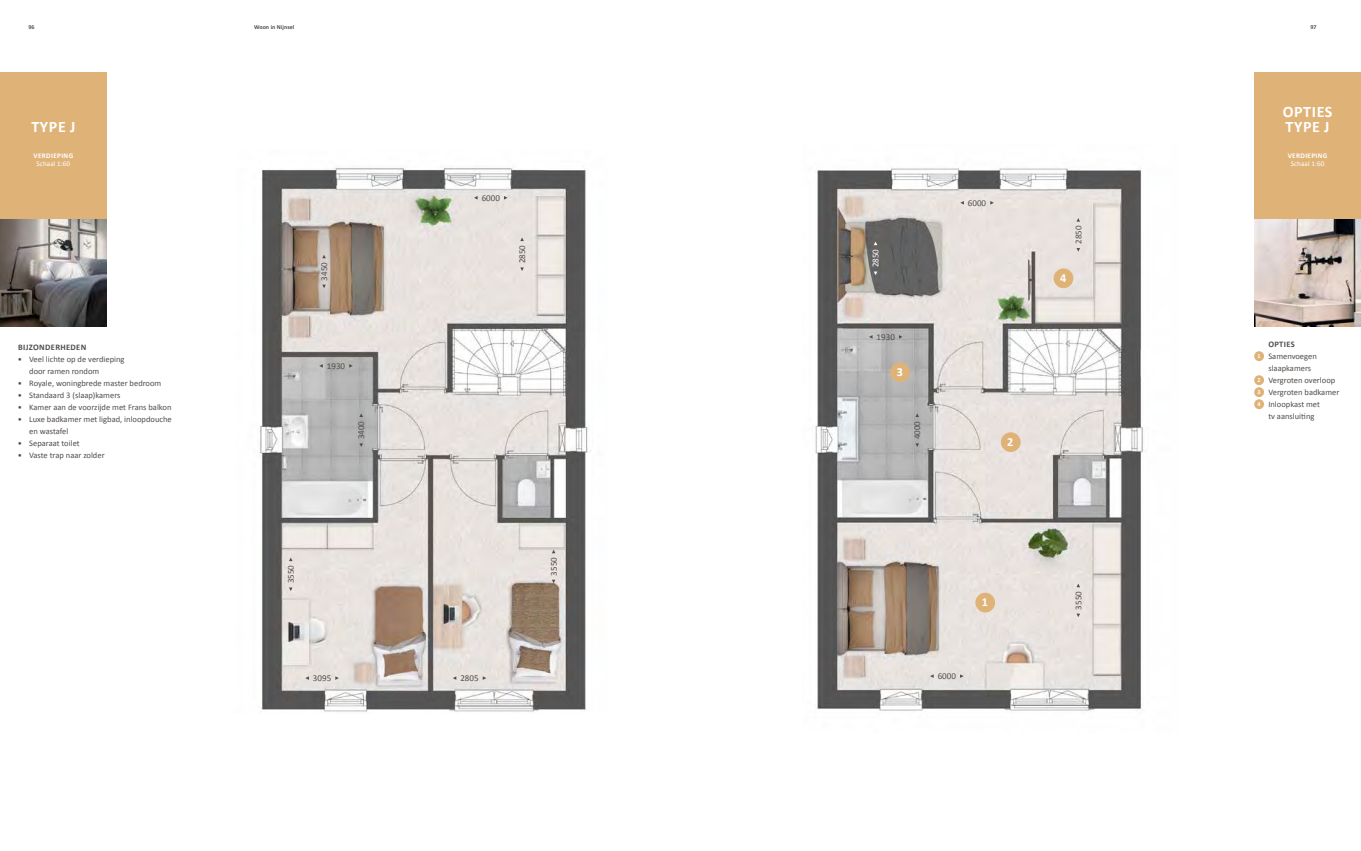
<style>
.page{position:relative;width:1361px;height:851px;background:#fff}
.page>*{position:absolute;margin:0;border:0;box-sizing:border-box;transform-origin:0 0}
.t1{font:700 16px/15px "Calibri";letter-spacing:.04em;color:#fff}
.t2{font:700 12.2px "Calibri";color:#fff}
.t3{font:9px "Calibri";color:#514d4a}
.t4{font:9px "Calibri";color:#fff}
.t5{font:8.5px/12px "Calibri";color:#514d4a}
.t6{font:700 8.5px "Calibri";letter-spacing:.04em;color:#514d4a}
.t7{font:700 7.1px "Calibri";letter-spacing:.05em;color:#fff}
.t8{font:7.1px "Calibri";letter-spacing:.01em;color:#fff}
.t9{font:700 6px "Calibri";letter-spacing:.01em;color:#514d4a}
.s1{font-weight:700;font-size:6.1px;color:#fff}
</style>
<div class="page">
<div style="left:1254px;top:72px;width:107px;height:147px;background:#dfb378"></div>
<div style="left:0;top:72px;width:107px;height:147px;background:#dfb378"></div>
<img style="left:0;top:219px;width:107px;height:107px">
<img style="left:1254px;top:219px;width:107px;height:107px">
<div style="left:1254px;top:351px;width:10px;height:10px;background:#dfb378;border-radius:50%"></div>
<div style="left:1254px;top:375px;width:10px;height:10px;background:#dfb378;border-radius:50%"></div>
<div style="left:1254px;top:387px;width:10px;height:10px;background:#dfb378;border-radius:50%"></div>
<div style="left:1254px;top:399px;width:10px;height:10px;background:#dfb378;border-radius:50%"></div>
<img style="left:260px;top:167px;width:331px;height:545px">
<img style="left:815px;top:168px;width:329px;height:543px">
<svg style="left:960px;top:201px;width:4px;height:3px"></svg>
<svg style="left:990px;top:201px;width:4px;height:3px"></svg>
<svg style="left:305px;top:676px;width:4px;height:3px"></svg>
<svg style="left:335px;top:676px;width:4px;height:3px"></svg>
<svg style="left:319px;top:364px;width:4px;height:3px"></svg>
<svg style="left:349px;top:364px;width:4px;height:3px"></svg>
<svg style="left:520px;top:267px;width:4px;height:4px"></svg>
<svg style="left:520px;top:237px;width:4px;height:4px"></svg>
<svg style="left:1076px;top:248px;width:4px;height:3px"></svg>
<svg style="left:1076px;top:218px;width:4px;height:4px"></svg>
<svg style="left:874px;top:271px;width:3px;height:4px"></svg>
<svg style="left:874px;top:241px;width:3px;height:4px"></svg>
<svg style="left:289px;top:587px;width:3px;height:4px"></svg>
<svg style="left:289px;top:557px;width:3px;height:4px"></svg>
<svg style="left:1076px;top:613px;width:4px;height:4px"></svg>
<svg style="left:1076px;top:583px;width:4px;height:4px"></svg>
<svg style="left:359px;top:443px;width:4px;height:4px"></svg>
<svg style="left:359px;top:413px;width:4px;height:4px"></svg>
<svg style="left:915px;top:443px;width:4px;height:4px"></svg>
<svg style="left:915px;top:413px;width:4px;height:4px"></svg>
<svg style="left:552px;top:579px;width:3px;height:4px"></svg>
<svg style="left:552px;top:549px;width:3px;height:4px"></svg>
<svg style="left:322px;top:284px;width:4px;height:4px"></svg>
<svg style="left:322px;top:255px;width:4px;height:3px"></svg>
<div style="left:975px;top:592px;width:20px;height:20px;background:#dfb378;border-radius:50%"></div>
<div style="left:1053px;top:268px;width:20px;height:20px;background:#dfb378;border-radius:50%"></div>
<div style="left:890px;top:362px;width:20px;height:20px;background:#dfb378;border-radius:50%"></div>
<div style="left:1001px;top:432px;width:19px;height:20px;background:#dfb378;border-radius:50%"></div>
<p class="t9" style="left:28px;top:23px;width:8px">96</p>
<p class="t9" style="left:254px;top:23px;width:42px">Woon in Nijnsel</p>
<p class="t9" style="left:1310px;top:23px;width:8px">97</p>
<h1 class="t1" style="left:31px;top:118px;width:45px">TYPE J</h1>
<p class="t7" style="left:34px;top:151px;width:41px">VERDIEPING</p>
<p class="t8" style="left:37px;top:159px;width:35px">Schaal 1:60</p>
<p class="t6" style="left:18px;top:342px;width:70px">BIJZONDERHEDEN</p>
<p class="t5" style="left:29px;top:352px;width:97px;text-indent:-11px">• Veel lichte op de verdieping door ramen rondom</p>
<p class="t5" style="left:18px;top:376px;width:145px">• Royale, woningbrede master bedroom</p>
<p class="t5" style="left:18px;top:388px;width:104px">• Standaard 3 (slaap)kamers</p>
<p class="t5" style="left:18px;top:400px;width:155px">• Kamer aan de voorzijde met Frans balkon</p>
<p class="t5" style="left:29px;top:412px;width:144px;text-indent:-11px">• Luxe badkamer met ligbad, inloopdouche en wastafel</p>
<p class="t5" style="left:18px;top:436px;width:63px">• Separaat toilet</p>
<p class="t5" style="left:18px;top:448px;width:88px">• Vaste trap naar zolder</p>
<p class="t3" style="left:318px;top:280px;width:20px;rotate:-90deg">3450</p>
<p class="t3" style="left:482px;top:192px;width:20px">6000</p>
<p class="t3" style="left:516px;top:263px;width:20px;rotate:-90deg">2850</p>
<p class="t4" style="left:870px;top:267px;width:20px;rotate:-90deg">2850</p>
<p class="t3" style="left:327px;top:360px;width:20px">1930</p>
<p class="t3" style="left:876px;top:331px;width:20px">1930</p>
<h2 class="t2" style="left:896px;top:364px;width:8px">3</h2>
<p class="t3" style="left:356px;top:439px;width:20px;rotate:-90deg">3400</p>
<p class="t3" style="left:912px;top:439px;width:20px;rotate:-90deg">4000</p>
<p class="t3" style="left:968px;top:197px;width:20px">6000</p>
<h2 class="t2" style="left:1007px;top:434px;width:8px">2</h2>
<p class="t3" style="left:285px;top:583px;width:20px;rotate:-90deg">3550</p>
<p class="t3" style="left:313px;top:672px;width:20px">3095</p>
<p class="t3" style="left:460px;top:672px;width:20px">2805</p>
<p class="t3" style="left:548px;top:575px;width:20px;rotate:-90deg">3550</p>
<p class="t3" style="left:937px;top:670px;width:20px">6000</p>
<h2 class="t2" style="left:982px;top:594px;width:8px">1</h2>
<p class="t3" style="left:1073px;top:244px;width:20px;rotate:-90deg">2850</p>
<h2 class="t2" style="left:1060px;top:270px;width:8px">4</h2>
<p class="t3" style="left:1073px;top:609px;width:20px;rotate:-90deg">3550</p>
<h1 class="t1" style="left:1282px;top:103px;width:51px">OPTIES<br>TYPE J</h1>
<p class="t7" style="left:1287px;top:151px;width:41px">VERDIEPING</p>
<p class="t8" style="left:1290px;top:159px;width:35px">Schaal 1:60</p>
<p class="t6" style="left:1268px;top:339px;width:28px">OPTIES</p>
<p class="t5" style="left:1257px;top:350px;width:61px"><span class="s1">1</span> Samenvoegen</p>
<p class="t5" style="left:1268px;top:362px;width:44px">slaapkamers</p>
<p class="t5" style="left:1257px;top:374px;width:79px"><span class="s1">2</span> Vergroten overloop</p>
<p class="t5" style="left:1257px;top:386px;width:83px"><span class="s1">3</span> Vergroten badkamer</p>
<p class="t5" style="left:1257px;top:398px;width:64px"><span class="s1">4</span> Inloopkast met</p>
<p class="t5" style="left:1268px;top:410px;width:48px">tv aansluiting</p>
</div>
